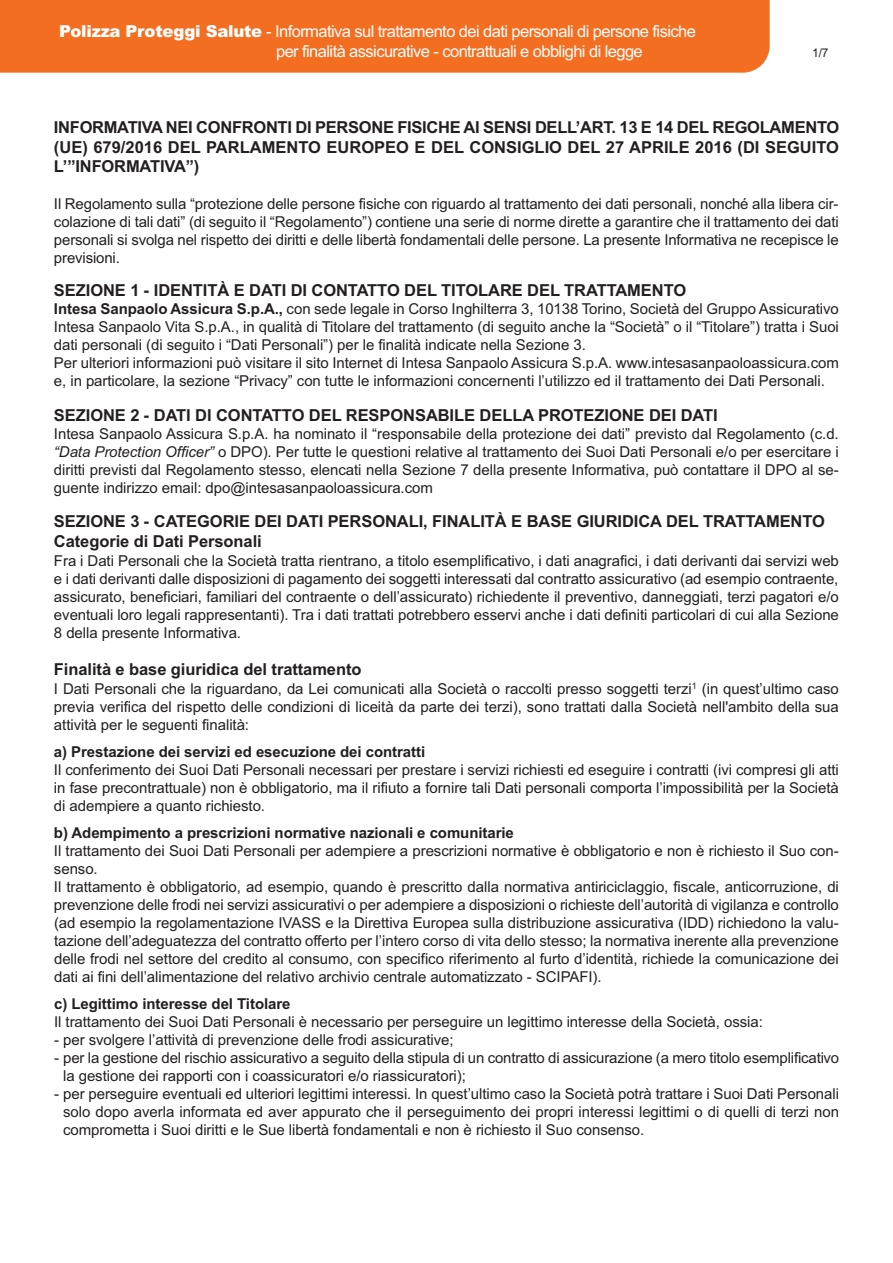
<style>
.page{position:relative;width:893px;height:1263px;background:#fff}
.page>*{position:absolute;margin:0;border:0;box-sizing:border-box;transform-origin:0 0}
.t1{font:700 16.5px/19.8px "Arial";letter-spacing:-.005em;color:#231f20;text-align:justify}
.t2{font:16.5px/19.8px "Arial";letter-spacing:-.035em;color:#fff}
.t3{font:15px/18px "Arial";letter-spacing:-.005em;color:#231f20;text-align:justify}
.t4{font:700 15px "Arial";letter-spacing:-.005em;color:#231f20}
.t5{font:12px "Arial";color:#231f20}
.s1{font-weight:900}
.s2{font-weight:700}
.s3{font-style:italic}
</style>
<div class="page">
<div style="left:0;top:0;width:770px;height:73px;background:#f36e21"></div>
<p class="t2" style="left:276px;top:23px;width:421px;text-indent:-217px"><span class="s1">Polizza Proteggi Salute</span> - Informativa sul trattamento dei dati personali di persone fisiche per finalità assicurative - contrattuali e obblighi di legge</p>
<p class="t5" style="left:812px;top:48px;width:18px">1/7</p>
<p class="t1" style="left:54px;top:119px;width:787px">INFORMATIVA NEI CONFRONTI DI PERSONE FISICHE AI SENSI DELL’ART. 13 E 14 DEL REGOLAMENTO (UE) 679/2016 DEL PARLAMENTO EUROPEO E DEL CONSIGLIO DEL 27 APRILE 2016 (DI SEGUITO L’”INFORMATIVA”)</p>
<p class="t3" style="left:54px;top:196px;width:786px">Il Regolamento sulla “protezione delle persone fisiche con riguardo al trattamento dei dati personali, nonché alla libera cir&shy;colazione di tali dati” (di seguito il “Regolamento”) contiene una serie di norme dirette a garantire che il trattamento dei dati personali si svolga nel rispetto dei diritti e delle libertà fondamentali delle persone. La presente Informativa ne recepisce le previsioni.</p>
<p class="t1" style="left:54px;top:282px;width:634px">SEZIONE 1 - IDENTITÀ E DATI DI CONTATTO DEL TITOLARE DEL TRATTAMENTO</p>
<p class="t3" style="left:54px;top:302px;width:786px;text-align:left"><span class="s2">Intesa Sanpaolo Assicura S.p.A.,</span> con sede legale in Corso Inghilterra 3, 10138 Torino, Società del Gruppo Assicurativo Intesa Sanpaolo Vita S.p.A., in qualità di Titolare del trattamento (di seguito anche la “Società” o il “Titolare”) tratta i Suoi dati personali (di seguito i “Dati Personali”) per le finalità indicate nella Sezione 3.<br>Per ulteriori informazioni può visitare il sito Internet di Intesa Sanpaolo Assicura S.p.A. www.intesasanpaoloassicura.com e, in particolare, la sezione “Privacy” con tutte le informazioni concernenti l’utilizzo ed il trattamento dei Dati Personali.</p>
<p class="t1" style="left:54px;top:406px;width:665px">SEZIONE 2 - DATI DI CONTATTO DEL RESPONSABILE DELLA PROTEZIONE DEI DATI</p>
<p class="t3" style="left:54px;top:426px;width:786px">Intesa Sanpaolo Assicura S.p.A. ha nominato il “responsabile della protezione dei dati” previsto dal Regolamento (c.d. <span class="s3">“Data Protection Officer”</span> o DPO). Per tutte le questioni relative al trattamento dei Suoi Dati Personali e/o per esercitare i diritti previsti dal Regolamento stesso, elencati nella Sezione 7 della presente Informativa, può contattare il DPO al se&shy;guente indirizzo email: dpo@intesasanpaoloassicura.com</p>
<p class="t1" style="left:54px;top:513px;width:772px">SEZIONE 3 - CATEGORIE DEI DATI PERSONALI, FINALITÀ E BASE GIURIDICA DEL TRATTAMENTO<br>Categorie di Dati Personali</p>
<p class="t3" style="left:54px;top:553px;width:786px">Fra i Dati Personali che la Società tratta rientrano, a titolo esemplificativo, i dati anagrafici, i dati derivanti dai servizi web e i dati derivanti dalle disposizioni di pagamento dei soggetti interessati dal contratto assicurativo (ad esempio contraente, assicurato, beneficiari, familiari del contraente o dell’assicurato) richiedente il preventivo, danneggiati, terzi pagatori e/o eventuali loro legali rappresentanti). Tra i dati trattati potrebbero esservi anche i dati definiti particolari di cui alla Sezione 8 della presente Informativa.</p>
<p class="t1" style="left:54px;top:661px;width:309px">Finalità e base giuridica del trattamento</p>
<p class="t3" style="left:54px;top:681px;width:786px">I Dati Personali che la riguardano, da Lei comunicati alla Società o raccolti presso soggetti terzi<sup>1</sup> (in quest’ultimo caso previa verifica del rispetto delle condizioni di liceità da parte dei terzi), sono trattati dalla Società nell'ambito della sua attività per le seguenti finalità:</p>
<p class="t4" style="left:54px;top:746px;width:373px">a) Prestazione dei servizi ed esecuzione dei contratti</p>
<p class="t3" style="left:54px;top:762px;width:786px">Il conferimento dei Suoi Dati Personali necessari per prestare i servizi richiesti ed eseguire i contratti (ivi compresi gli atti in fase precontrattuale) non è obbligatorio, ma il rifiuto a fornire tali Dati personali comporta l’impossibilità per la Società di adempiere a quanto richiesto.</p>
<p class="t4" style="left:54px;top:827px;width:461px">b) Adempimento a prescrizioni normative nazionali e comunitarie</p>
<p class="t3" style="left:54px;top:843px;width:786px;text-align:left">Il trattamento dei Suoi Dati Personali per adempiere a prescrizioni normative è obbligatorio e non è richiesto il Suo con&shy;senso.<br>Il trattamento è obbligatorio, ad esempio, quando è prescritto dalla normativa antiriciclaggio, fiscale, anticorruzione, di prevenzione delle frodi nei servizi assicurativi o per adempiere a disposizioni o richieste dell’autorità di vigilanza e controllo (ad esempio la regolamentazione IVASS e la Direttiva Europea sulla distribuzione assicurativa (IDD) richiedono la valu&shy;tazione dell’adeguatezza del contratto offerto per l’intero corso di vita dello stesso; la normativa inerente alla prevenzione delle frodi nel settore del credito al consumo, con specifico riferimento al furto d’identità, richiede la comunicazione dei dati ai fini dell’alimentazione del relativo archivio centrale automatizzato - SCIPAFI).</p>
<p class="t4" style="left:54px;top:998px;width:238px">c) Legittimo interesse del Titolare</p>
<p class="t3" style="left:54px;top:1014px;width:710px">Il trattamento dei Suoi Dati Personali è necessario per perseguire un legittimo interesse della Società, ossia:</p>
<p class="t3" style="left:54px;top:1032px;width:401px">- per svolgere l’attività di prevenzione delle frodi assicurative;</p>
<p class="t3" style="left:63px;top:1050px;width:777px;text-indent:-9px">- per la gestione del rischio assicurativo a seguito della stipula di un contratto di assicurazione (a mero titolo esemplificativo la gestione dei rapporti con i coassicuratori e/o riassicuratori);</p>
<p class="t3" style="left:63px;top:1086px;width:777px;text-indent:-9px">- per perseguire eventuali ed ulteriori legittimi interessi. In quest’ultimo caso la Società potrà trattare i Suoi Dati Personali solo dopo averla informata ed aver appurato che il perseguimento dei propri interessi legittimi o di quelli di terzi non comprometta i Suoi diritti e le Sue libertà fondamentali e non è richiesto il Suo consenso.</p>
</div>
